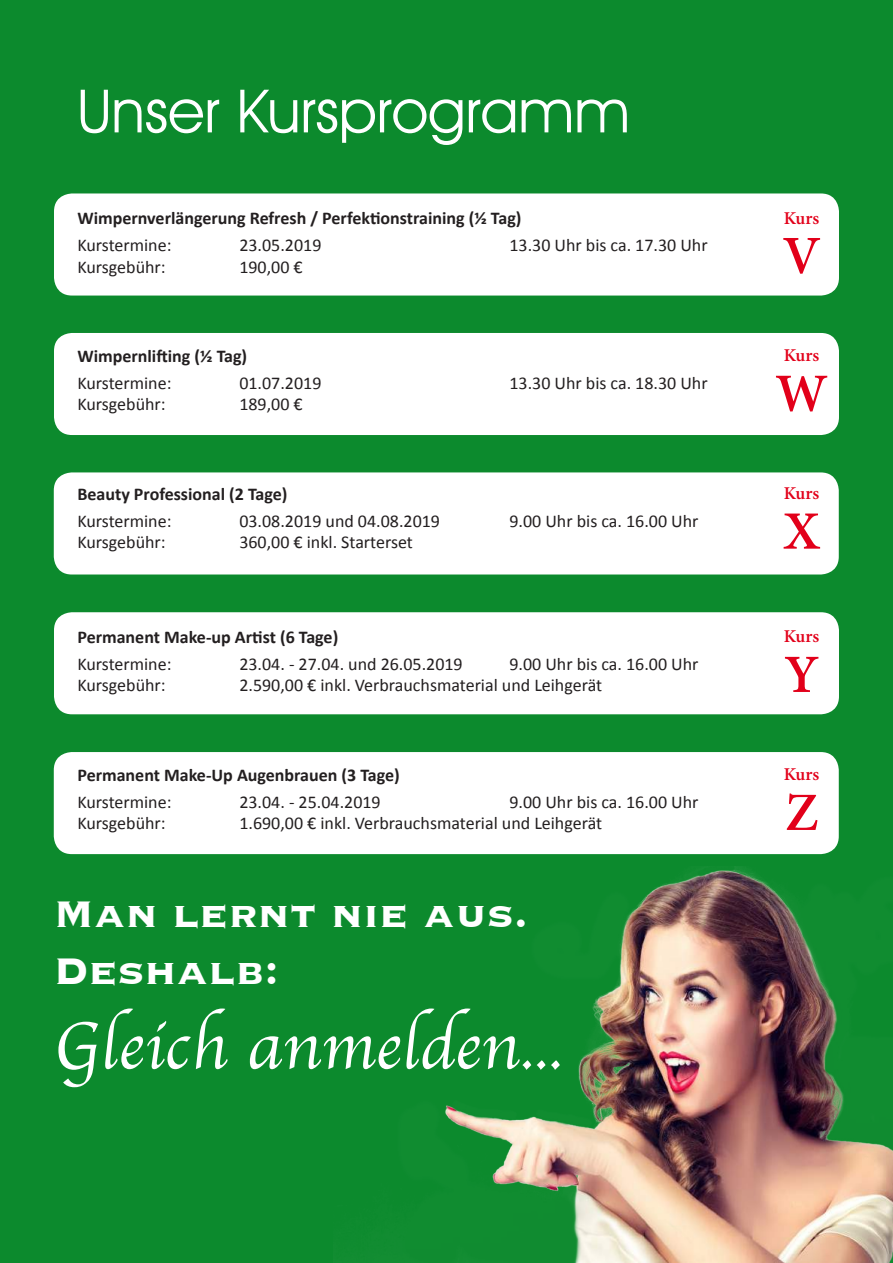
<style>
.page{position:relative;width:893px;height:1263px;background:#0c8a2d}
.page>*{position:absolute;margin:0;border:0;box-sizing:border-box;transform-origin:0 0}
.t1{font:69px "Apple Chancery";color:#fff}
.t2{font:60px "Avant Garde Bk BT Book";color:#fff}
.t3{font:600 54px "Minion Pro";color:#e2001a}
.t4{font:48px/57.6px "Copperplate Thirty Three BC";color:#fff}
.t5{font:18px "Calibri";color:#231f20}
.t6{font:700 18px "Calibri";color:#231f20}
.t7{font:600 18px "Minion Pro";color:#e2001a}
</style>
<div class="page">
<div style="left:54px;top:193px;width:785px;height:103px;background:#fff;border-radius:18px"></div>
<div style="left:54px;top:333px;width:785px;height:102px;background:#fff;border-radius:18px"></div>
<div style="left:54px;top:472px;width:785px;height:102px;background:#fff;border-radius:18px"></div>
<img style="left:445px;top:867px;width:448px;height:396px">
<div style="left:54px;top:612px;width:785px;height:102px;background:#fff;border-radius:18px"></div>
<div style="left:54px;top:752px;width:785px;height:102px;background:#fff;border-radius:18px"></div>
<h2 class="t2" style="left:77px;top:75px;width:554px">Unser Kursprogramm</h2>
<p class="t6" style="left:77px;top:206px;width:446px">Wimpernverlängerung Refresh / Perfektionstraining (½ Tag)</p>
<p class="t5" style="left:77px;top:234px;width:96px">Kurstermine:</p>
<p class="t5" style="left:239px;top:234px;width:84px">23.05.2019</p>
<p class="t5" style="left:509px;top:234px;width:200px">13.30 Uhr bis ca. 17.30 Uhr</p>
<p class="t5" style="left:77px;top:255px;width:90px">Kursgebühr:</p>
<p class="t5" style="left:239px;top:255px;width:65px">190,00 €</p>
<p class="t6" style="left:77px;top:344px;width:171px">Wimpernlifting (½ Tag)</p>
<p class="t5" style="left:77px;top:371px;width:96px">Kurstermine:</p>
<p class="t5" style="left:239px;top:371px;width:84px">01.07.2019</p>
<p class="t5" style="left:509px;top:371px;width:200px">13.30 Uhr bis ca. 18.30 Uhr</p>
<p class="t5" style="left:77px;top:393px;width:90px">Kursgebühr:</p>
<p class="t5" style="left:239px;top:393px;width:65px">189,00 €</p>
<p class="t6" style="left:77px;top:482px;width:212px">Beauty Professional (2 Tage)</p>
<p class="t5" style="left:77px;top:509px;width:96px">Kurstermine:</p>
<p class="t5" style="left:239px;top:509px;width:202px">03.08.2019 und 04.08.2019</p>
<p class="t5" style="left:509px;top:509px;width:191px">9.00 Uhr bis ca. 16.00 Uhr</p>
<p class="t5" style="left:77px;top:531px;width:90px">Kursgebühr:</p>
<p class="t5" style="left:239px;top:531px;width:175px">360,00 € inkl. Starterset</p>
<p class="t6" style="left:77px;top:625px;width:262px">Permanent Make-up Artist (6 Tage)</p>
<p class="t5" style="left:77px;top:652px;width:96px">Kurstermine:</p>
<p class="t5" style="left:239px;top:652px;width:225px">23.04. - 27.04. und 26.05.2019</p>
<p class="t5" style="left:509px;top:652px;width:191px">9.00 Uhr bis ca. 16.00 Uhr</p>
<p class="t5" style="left:77px;top:674px;width:90px">Kursgebühr:</p>
<p class="t5" style="left:239px;top:674px;width:364px">2.590,00 € inkl. Verbrauchsmaterial und Leihgerät</p>
<p class="t6" style="left:77px;top:763px;width:324px">Permanent Make-Up Augenbrauen (3 Tage)</p>
<p class="t5" style="left:77px;top:790px;width:96px">Kurstermine:</p>
<p class="t5" style="left:239px;top:790px;width:143px">23.04. - 25.04.2019</p>
<p class="t5" style="left:509px;top:790px;width:191px">9.00 Uhr bis ca. 16.00 Uhr</p>
<p class="t5" style="left:77px;top:812px;width:90px">Kursgebühr:</p>
<p class="t5" style="left:239px;top:812px;width:364px">1.690,00 € inkl. Verbrauchsmaterial und Leihgerät</p>
<h3 class="t4" style="left:54px;top:886px;width:476px">Man lernt nie aus.<br>Deshalb:</h3>
<h1 class="t1" style="left:54px;top:1005px;width:510px">Gleich anmelden...</h1>
<p class="t7" style="left:784px;top:205px;width:37px">Kurs</p>
<h3 class="t3" style="left:782px;top:218px;width:40px">V</h3>
<p class="t7" style="left:784px;top:343px;width:37px">Kurs</p>
<h3 class="t3" style="left:775px;top:356px;width:54px">W</h3>
<p class="t7" style="left:784px;top:481px;width:37px">Kurs</p>
<h3 class="t3" style="left:783px;top:494px;width:38px">X</h3>
<p class="t7" style="left:784px;top:624px;width:37px">Kurs</p>
<h3 class="t3" style="left:784px;top:637px;width:36px">Y</h3>
<p class="t7" style="left:784px;top:762px;width:37px">Kurs</p>
<h3 class="t3" style="left:785px;top:775px;width:35px">Z</h3>
</div>
